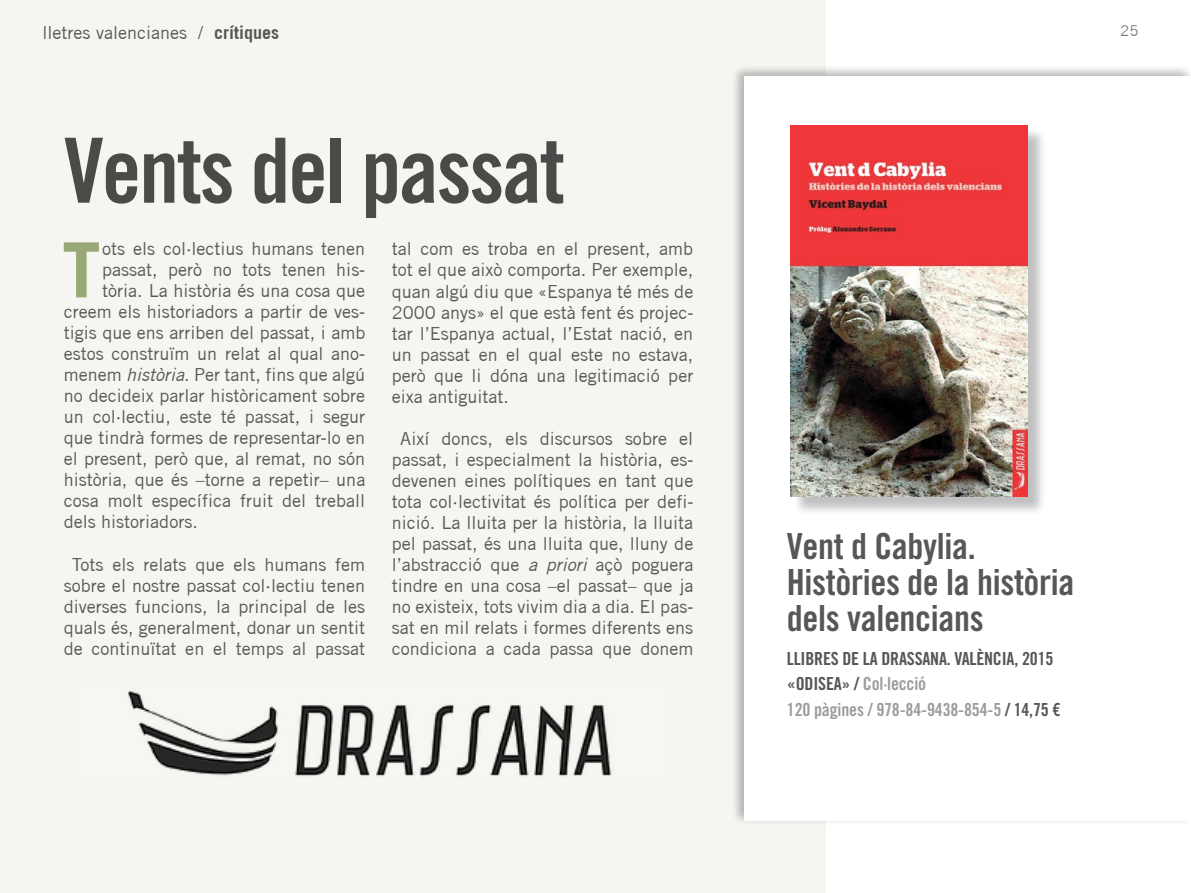
<style>
.page{position:relative;width:1191px;height:893px;background:#fff}
.page>*{position:absolute;margin:0;border:0;box-sizing:border-box;transform-origin:0 0}
.t1{font:90px "Trade Gothic Bold Cond Twenty";letter-spacing:-.025em;color:#4a4a49}
.t2{font:700 76.2px "Trade Gothic";color:#98a976}
.t3{font:36px/36px "Trade Gothic Bold Cond Twenty";letter-spacing:-.01em;color:#575756}
.t4{font:18px/21px "Trade Gothic";color:#575756;text-align:center}
.t5{font:18px/25.2px "Trade Gothic Bold Cond Twenty";letter-spacing:-.01em;color:#575756}
.t6{font:15px "Trade Gothic";color:#7c7b7b}
.s1{font-weight:700}
.s2{font-style:italic}
.s3{color:#9d9d9c}
</style>
<div class="page">
<div style="left:0;top:0;width:825px;height:893px;background:#f5f6f1"></div>
<div style="left:730px;top:64px;width:461px;height:761px;background:#000;opacity:.15"></div>
<div style="left:744px;top:77px;width:447px;height:744px;background:#fff"></div>
<div style="left:792px;top:127px;width:254px;height:389px;background:#000;opacity:.25"></div>
<img style="left:790px;top:125px;width:237px;height:372px">
<img style="left:128px;top:691px;width:484px;height:85px">
<p class="t4" style="left:43px;top:21px;width:238px">lletres valencianes / <span class="s1">crítiques</span></p>
<p class="t6" style="left:1120px;top:22px;width:20px">25</p>
<h1 class="t1" style="left:64px;top:116px;width:502px">Vents del passat</h1>
<h2 class="t2" style="left:62px;top:223px;width:40px">T</h2>
<p class="t4" style="left:102px;top:238px;width:264px">ots els col·lectius humans tenen</p>
<p class="t4" style="left:392px;top:238px;width:303px;text-align:justify">tal com es troba en el present, amb tot el que això comporta. Per exemple, quan algú diu que «Espanya té més de 2000 anys» el que està fent és projec&shy;tar l’Espanya actual, l’Estat nació, en un passat en el qual este no estava, però que li dóna una legitimació per eixa antiguitat.</p>
<p class="t4" style="left:392px;top:428px;width:303px">Així doncs, els discursos sobre el passat, i especialment la història, es&shy;devenen eines polítiques en tant que tota col·lectivitat és política per defi&shy;nició. La lluita per la història, la lluita pel passat, és una lluita que, lluny de l’abstracció que <span class="s2">a priori</span> açò poguera tindre en una cosa –el passat– que ja no existeix, tots vivim dia a dia. El pas&shy;sat en mil relats i formes diferents ens condiciona a cada passa que donem</p>
<p class="t4" style="left:102px;top:259px;width:264px">passat, però no tots tenen his-</p>
<p class="t4" style="left:102px;top:280px;width:264px">tòria. La història és una cosa que</p>
<p class="t4" style="left:64px;top:301px;width:303px">creem els historiadors a partir de ves-</p>
<p class="t4" style="left:64px;top:322px;width:303px">tigis que ens arriben del passat, i amb</p>
<p class="t4" style="left:64px;top:343px;width:303px">estos construïm un relat al qual ano-</p>
<p class="t4" style="left:64px;top:364px;width:303px">menem <span class="s2">història</span>. Per tant, fins que algú</p>
<p class="t4" style="left:64px;top:385px;width:303px">no decideix parlar històricament sobre</p>
<p class="t4" style="left:64px;top:406px;width:303px">un col·lectiu, este té passat, i segur</p>
<p class="t4" style="left:64px;top:427px;width:303px">que tindrà formes de representar-lo en</p>
<p class="t4" style="left:64px;top:448px;width:303px">el present, però que, al remat, no són</p>
<p class="t4" style="left:64px;top:469px;width:303px">història, que és –torne a repetir– una</p>
<p class="t4" style="left:64px;top:490px;width:303px">cosa molt específica fruit del treball</p>
<p class="t4" style="left:64px;top:511px;width:135px">dels historiadors.</p>
<p class="t4" style="left:64px;top:554px;width:303px">Tots els relats que els humans fem sobre el nostre passat col·lectiu tenen diverses funcions, la principal de les quals és, generalment, donar un sentit de continuïtat en el temps al passat</p>
<h3 class="t3" style="left:787px;top:528px;width:289px">Vent d Cabylia.<br>Històries de la història dels valencians</h3>
<p class="t5" style="left:787px;top:646px;width:275px">LLIBRES DE LA DRASSANA. VALÈNCIA, 2015 «ODISEA» / <span class="s3">Col·lecció<br>120 pàgines / 978-84-9438-854-5</span> / 14,75 €</p>
</div>
